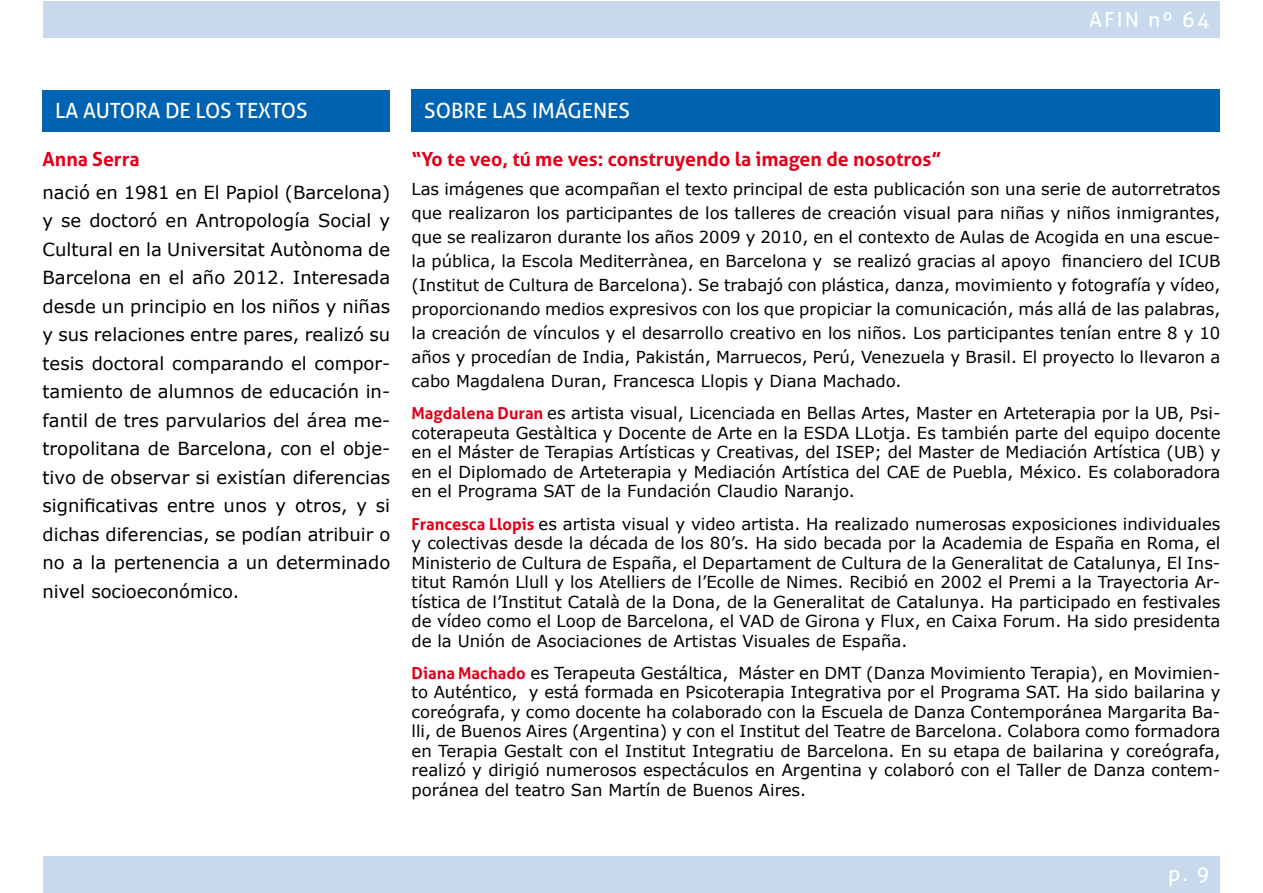
<style>
.page{position:relative;width:1263px;height:893px;background:#fff}
.page>*{position:absolute;margin:0;border:0;box-sizing:border-box;transform-origin:0 0}
.t1{font:21px "Aller";color:#fff}
.t2{font:700 19.5px "Aller";color:#e2001a}
.t3{font:18px/28.5px "Verdana";color:#000;text-align:justify}
.t4{font:16.5px/19.5px "Verdana";color:#000;text-align:justify}
.s1{font-family:"Aller";font-weight:700;color:#e2001a}
</style>
<div class="page">
<div style="left:43px;top:1px;width:1177px;height:37px;background:#c8d9ee"></div>
<div style="left:43px;top:856px;width:1177px;height:37px;background:#c8d9ee"></div>
<div style="left:43px;top:90px;width:347px;height:41px;background:#0063b1"></div>
<div style="left:411px;top:89px;width:809px;height:42px;background:#0063b1"></div>
<p class="t1" style="left:55px;top:98px;width:254px">LA AUTORA DE LOS TEXTOS</p>
<p class="t1" style="left:424px;top:98px;width:207px">SOBRE LAS IMÁGENES</p>
<p class="t1" style="left:1089px;top:7px;width:122px">AFIN nº 64</p>
<p class="t1" style="left:1197px;top:7px;width:14px">2</p>
<p class="t2" style="left:43px;top:147px;width:99px">Anna Serra</p>
<p class="t3" style="left:43px;top:178px;width:349px">nació en 1981 en El Papiol (Barcelona) y se doctoró en Antropología Social y Cultural en la Universitat Autònoma de Barcelona en el año 2012. Interesada desde un principio en los niños y niñas y sus relaciones entre pares, realizó su tesis doctoral comparando el compor&shy;tamiento de alumnos de educación in&shy;fantil de tres parvularios del área me&shy;tropolitana de Barcelona, con el obje&shy;tivo de observar si existían diferencias significativas entre unos y otros, y si dichas diferencias, se podían atribuir o no a la pertenencia a un determinado nivel socioeconómico.</p>
<p class="t2" style="left:411px;top:147px;width:531px">“Yo te veo, tú me ves: construyendo la imagen de nosotros”</p>
<p class="t4" style="left:411px;top:177px;width:810px;line-height:24px">Las imágenes que acompañan el texto principal de esta publicación son una serie de autorretratos que realizaron los participantes de los talleres de creación visual para niñas y niños inmigrantes, que se realizaron durante los años 2009 y 2010, en el contexto de Aulas de Acogida en una escue&shy;la pública, la Escola Mediterrànea, en Barcelona y se realizó gracias al apoyo financiero del ICUB (Institut de Cultura de Barcelona). Se trabajó con plástica, danza, movimiento y fotografía y vídeo, proporcionando medios expresivos con los que propiciar la comunicación, más allá de las palabras, la creación de vínculos y el desarrollo creativo en los niños. Los participantes tenían entre 8 y 10 años y procedían de India, Pakistán, Marruecos, Perú, Venezuela y Brasil. El proyecto lo llevaron a cabo Magdalena Duran, Francesca Llopis y Diana Machado.</p>
<p class="t4" style="left:411px;top:404px;width:810px"><span class="s1">Magdalena Duran</span> es artista visual, Licenciada en Bellas Artes, Master en Arteterapia por la UB, Psi&shy;coterapeuta Gestàltica y Docente de Arte en la ESDA LLotja. Es también parte del equipo docente en el Máster de Terapias Artísticas y Creativas, del ISEP; del Master de Mediación Artística (UB) y en el Diplomado de Arteterapia y Mediación Artística del CAE de Puebla, México. Es colaboradora en el Programa SAT de la Fundación Claudio Naranjo.</p>
<p class="t4" style="left:411px;top:514px;width:810px"><span class="s1">Francesca Llopis</span> es artista visual y video artista. Ha realizado numerosas exposiciones individuales y colectivas desde la década de los 80’s. Ha sido becada por la Academia de España en Roma, el Ministerio de Cultura de España, el Departament de Cultura de la Generalitat de Catalunya, El Ins&shy;titut Ramón Llull y los Atelliers de l’Ecolle de Nimes. Recibió en 2002 el Premi a la Trayectoria Ar&shy;tística de l’Institut Català de la Dona, de la Generalitat de Catalunya. Ha participado en festivales de vídeo como el Loop de Barcelona, el VAD de Girona y Flux, en Caixa Forum. Ha sido presidenta de la Unión de Asociaciones de Artistas Visuales de España.</p>
<p class="t4" style="left:411px;top:663px;width:810px"><span class="s1">Diana Machado</span> es Terapeuta Gestáltica, Máster en DMT (Danza Movimiento Terapia), en Movimien&shy;to Auténtico, y está formada en Psicoterapia Integrativa por el Programa SAT. Ha sido bailarina y coreógrafa, y como docente ha colaborado con la Escuela de Danza Contemporánea Margarita Ba&shy;lli, de Buenos Aires (Argentina) y con el Institut del Teatre de Barcelona. Colabora como formadora en Terapia Gestalt con el Institut Integratiu de Barcelona. En su etapa de bailarina y coreógrafa, realizó y dirigió numerosos espectáculos en Argentina y colaboró con el Taller de Danza contem&shy;poránea del teatro San Martín de Buenos Aires.</p>
<p class="t1" style="left:1168px;top:861px;width:43px">p. 9</p>
</div>
